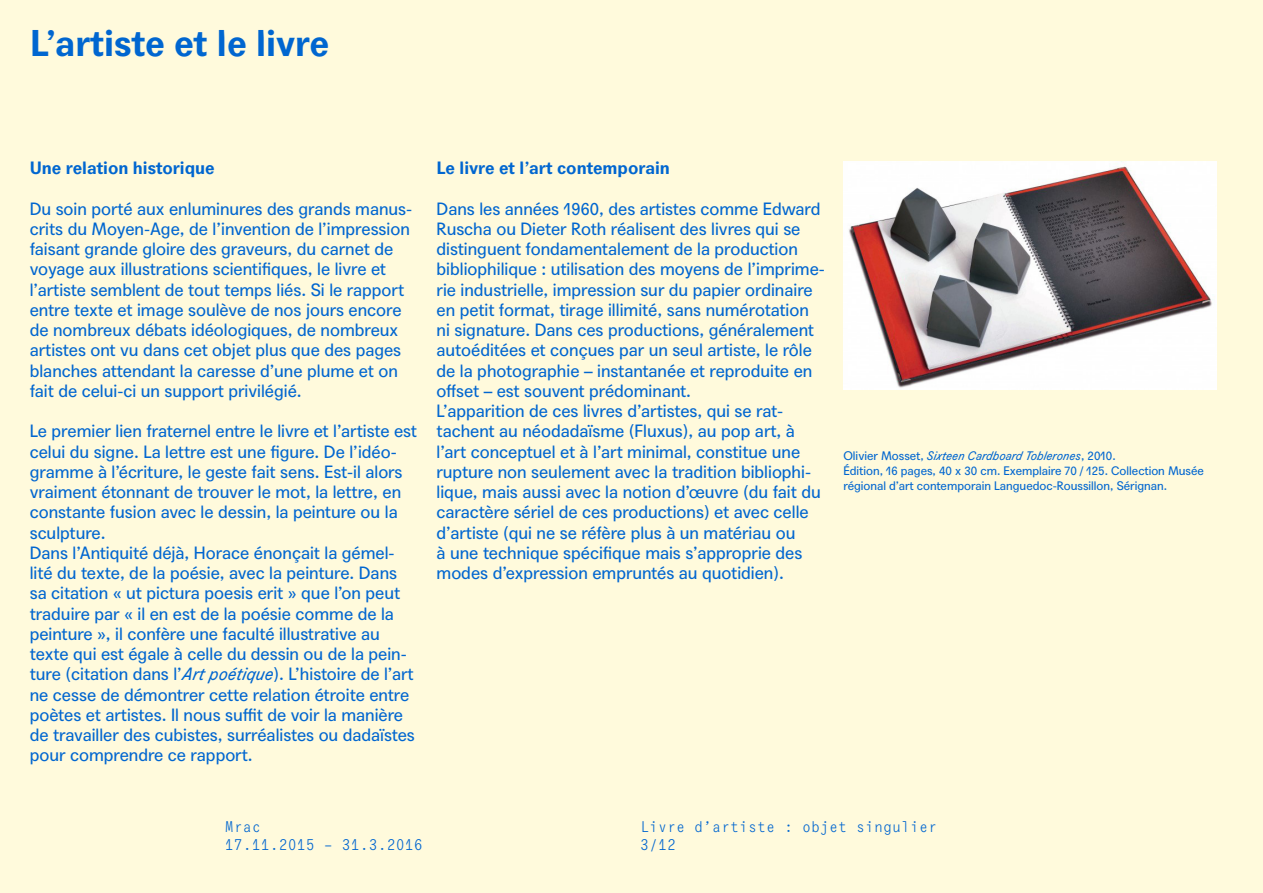
<style>
.page{position:relative;width:1263px;height:893px;background:#fffadc}
.page>*{position:absolute;margin:0;border:0;box-sizing:border-box;transform-origin:0 0}
._1-_Titre{font:700 36px "Agipo";color:#0066d0}
._2-_Normal{font:17.25px/20.2px "Agipo";color:#0066d0}
._2-_Normal-2{font:700 17.25px "Agipo";color:#0066d0}
.t1{font:15px/18px "Agipo Mono";color:#0066d0}
._3-_Pti_txt{font:12px/15px "Agipo";color:#0066d0}
._3-_Pti_txt-2{font:italic 12px "Agipo";color:#0066d0}
.s1{font-style:italic}
.s2{font-style:normal}
</style>
<div class="page">
<img style="left:843px;top:162px;width:373px;height:227px">
<p class="_1-_Titre" style="left:30px;top:15px;width:301px">L’artiste et le livre</p>
<p class="_2-_Normal-2" style="left:30px;top:154px;width:186px">Une relation historique</p>
<p class="_2-_Normal" style="left:30px;top:197px;width:384px">Du soin porté aux enluminures des grands manus&shy;crits du Moyen-Age, de l’invention de l’impression faisant grande gloire des graveurs, du carnet de voyage aux illustrations scientifiques, le livre et l’artiste semblent de tout temps liés. Si le rapport entre texte et image soulève de nos jours encore de nombreux débats idéologiques, de nombreux artistes ont vu dans cet objet plus que des pages blanches attendant la caresse d’une plume et on fait de celui-ci un support privilégié.</p>
<p class="_2-_Normal" style="left:30px;top:420px;width:389px">Le premier lien fraternel entre le livre et l’artiste est celui du signe. La lettre est une figure. De l’idéo&shy;gramme à l’écriture, le geste fait sens. Est-il alors vraiment étonnant de trouver le mot, la lettre, en constante fusion avec le dessin, la peinture ou la sculpture.</p>
<p class="_2-_Normal" style="left:30px;top:541px;width:387px">Dans l’Antiquité déjà, Horace énonçait la gémel&shy;lité du texte, de la poésie, avec la peinture. Dans sa citation « ut pictura poesis erit » que l’on peut traduire par « il en est de la poésie comme de la peinture », il confère une faculté illustrative au texte qui est égale à celle du dessin ou de la pein&shy;ture (citation dans l’<span class="s1">Art poétique</span>). L’histoire de l’art ne cesse de démontrer cette relation étroite entre poètes et artistes. Il nous suffit de voir la manière de travailler des cubistes, surréalistes ou dadaïstes pour comprendre ce rapport.</p>
<p class="_2-_Normal-2" style="left:437px;top:154px;width:235px">Le livre et l’art contemporain</p>
<p class="_2-_Normal" style="left:437px;top:197px;width:390px">Dans les années 1960, des artistes comme Edward Ruscha ou Dieter Roth réalisent des livres qui se distinguent fondamentalement de la production bibliophilique : utilisation des moyens de l’imprime&shy;rie industrielle, impression sur du papier ordinaire en petit format, tirage illimité, sans numérotation ni signature. Dans ces productions, généralement autoéditées et conçues par un seul artiste, le rôle de la photographie – instantanée et reproduite en offset – est souvent prédominant.</p>
<p class="_2-_Normal" style="left:437px;top:399px;width:386px">L’apparition de ces livres d’artistes, qui se rat&shy;tachent au néodadaïsme (Fluxus), au pop art, à l’art conceptuel et à l’art minimal, constitue une rupture non seulement avec la tradition bibliophi&shy;lique, mais aussi avec la notion d’œuvre (du fait du caractère sériel de ces productions) et avec celle d’artiste (qui ne se réfère plus à un matériau ou<br>à une technique spécifique mais s’approprie des modes d’expression empruntés au quotidien).</p>
<p class="_3-_Pti_txt-2" style="left:843px;top:447px;width:274px"><span class="s2">Olivier Mosset,</span> Sixteen Cardboard Toblerones<span class="s2">, 2010.</span></p>
<p class="_3-_Pti_txt" style="left:843px;top:463px;width:362px">Édition, 16 pages, 40 x 30 cm. Exemplaire 70 / 125. Collection Musée régional d’art contemporain Languedoc-Roussillon, Sérignan.</p>
<p class="t1" style="left:225px;top:817px;width:200px">Mrac<br>17.11.2015 – 31.3.2016</p>
<p class="t1" style="left:640px;top:817px;width:299px">Livre d’artiste : objet singulier<br>3/12</p>
</div>
